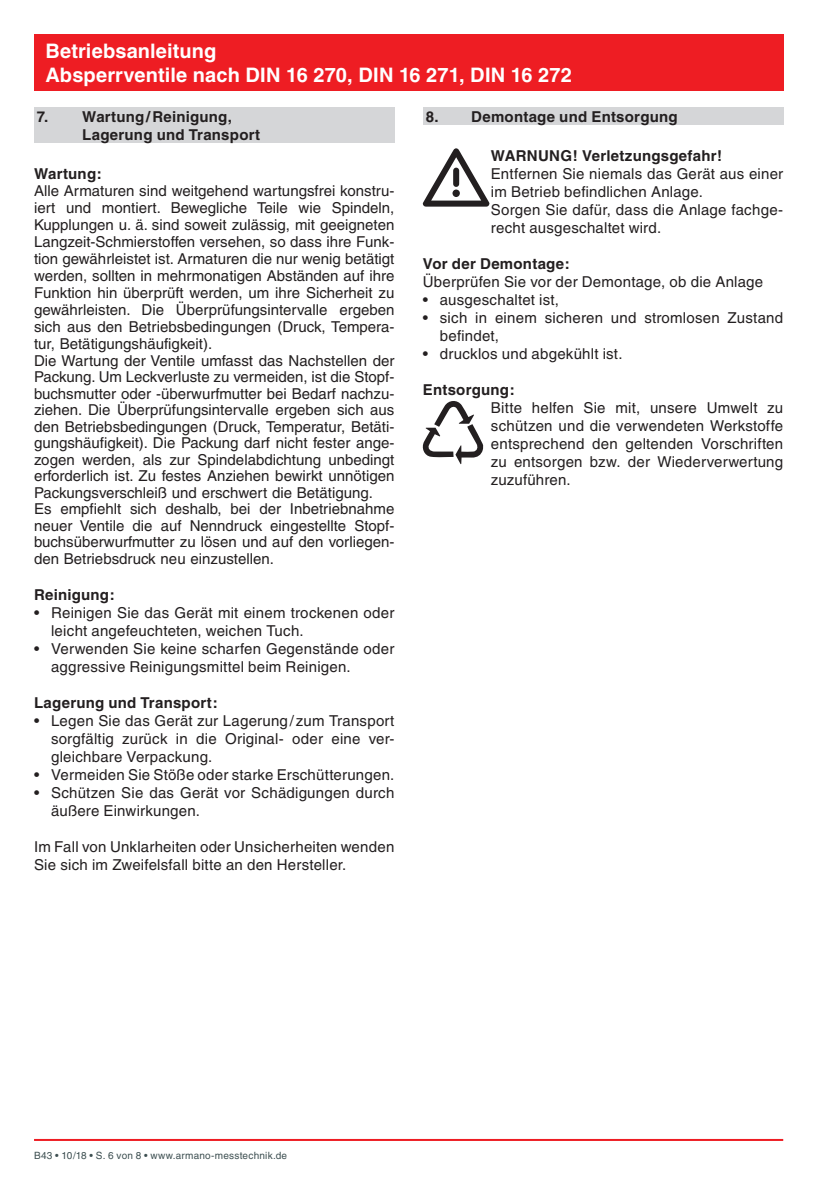
<style>
.page{position:relative;width:840px;height:1191px;background:#fff}
.page>*{position:absolute;margin:0;border:0;box-sizing:border-box;transform-origin:0 0}
.t1{font:700 20px/24px "Helvetica";letter-spacing:.005em;color:#fff}
.t2{font:15px/16.8px "Helvetica";color:#231f20}
.t3{font:700 15px/18px "Helvetica";letter-spacing:.015em;color:#231f20}
.t4{font:10px "Helvetica";letter-spacing:.025em;color:#3d4f51}
</style>
<div class="page">
<hr style="left:34px;top:1139px;width:748px;height:2px;background:#ee1d23">
<div style="left:34px;top:34px;width:748px;height:57px;background:#ee1d23"></div>
<div style="left:34px;top:108px;width:360px;height:35px;background:#d5d6d8"></div>
<div style="left:422px;top:108px;width:360px;height:17px;background:#d5d6d8"></div>
<svg style="left:422px;top:148px;width:67px;height:59px"></svg>
<div style="left:452px;top:189px;width:7px;height:8px;background:#231f20;border-radius:50%"></div>
<svg style="left:422px;top:401px;width:61px;height:63px"></svg>
<h1 class="t1" style="left:45px;top:39px;width:527px">Betriebsanleitung<br>Absperrventile nach DIN 16 270, DIN 16 271, DIN 16 272</h1>
<p class="t3" style="left:82px;top:108px;width:179px;text-indent:-45px">7. Wartung/Reinigung,<br>Lagerung und Transport</p>
<p class="t3" style="left:34px;top:164px;width:69px">Wartung:</p>
<p class="t2" style="left:34px;top:182px;width:362px">Alle Armaturen sind weitgehend wartungsfrei konstru&shy;iert und montiert. Bewegliche Teile wie Spindeln, Kupplungen u. ä. sind soweit zulässig, mit geeigneten Langzeit-Schmierstoffen versehen, so dass ihre Funk&shy;tion gewährleistet ist. Armaturen die nur wenig betätigt werden, sollten in mehrmonatigen Abständen auf ihre Funktion hin überprüft werden, um ihre Sicherheit zu gewährleisten. Die Überprüfungsintervalle ergeben sich aus den Betriebsbedingungen (Druck, Tempera&shy;tur, Betätigungshäufigkeit).<br>Die Wartung der Ventile umfasst das Nachstellen der Packung. Um Leckverluste zu vermeiden, ist die Stopf&shy;buchsmutter oder -überwurfmutter bei Bedarf nachzu&shy;ziehen. Die Überprüfungsintervalle ergeben sich aus den Betriebsbedingungen (Druck, Temperatur, Betäti&shy;gungshäufigkeit). Die Packung darf nicht fester ange&shy;zogen werden, als zur Spindelabdichtung unbedingt erforderlich ist. Zu festes Anziehen bewirkt unnötigen Packungsverschleiß und erschwert die Betätigung.<br>Es empfiehlt sich deshalb, bei der Inbetriebnahme neuer Ventile die auf Nenndruck eingestellte Stopf&shy;buchsüberwurfmutter zu lösen und auf den vorliegen&shy;den Betriebsdruck neu einzustellen.</p>
<p class="t3" style="left:34px;top:585px;width:82px">Reinigung:</p>
<p class="t2" style="left:51px;top:603px;width:344px;line-height:18px;text-indent:-17px">• Reinigen Sie das Gerät mit einem trockenen oder leicht angefeuchteten, weichen Tuch.</p>
<p class="t2" style="left:51px;top:639px;width:344px;line-height:18px;text-indent:-17px">• Verwenden Sie keine scharfen Gegenstände oder aggressive Reinigungsmittel beim Reinigen.</p>
<p class="t3" style="left:34px;top:693px;width:185px">Lagerung und Transport:</p>
<p class="t2" style="left:51px;top:711px;width:344px;line-height:18px;text-align:justify;text-indent:-17px">• Legen Sie das Gerät zur Lagerung/zum Transport sorgfältig zurück in die Original- oder eine ver&shy;gleichbare Verpackung.</p>
<p class="t2" style="left:34px;top:766px;width:361px">• Vermeiden Sie Stöße oder starke Erschütterungen.</p>
<p class="t2" style="left:51px;top:783px;width:345px;line-height:18px;text-indent:-17px">• Schützen Sie das Gerät vor Schädigungen durch äußere Einwirkungen.</p>
<p class="t2" style="left:34px;top:837px;width:361px;line-height:18px">Im Fall von Unklarheiten oder Unsicherheiten wenden<br>Sie sich im Zweifelsfall bitte an den Hersteller.</p>
<p class="t3" style="left:425px;top:108px;width:253px">8. Demontage und Entsorgung</p>
<p class="t3" style="left:490px;top:146px;width:232px">WARNUNG! Verletzungsgefahr!</p>
<p class="t2" style="left:490px;top:165px;width:293px;line-height:18px">Entfernen Sie niemals das Gerät aus einer im Betrieb befindlichen Anlage.<br>Sorgen Sie dafür, dass die Anlage fachge&shy;recht ausgeschaltet wird.</p>
<p class="t3" style="left:422px;top:254px;width:148px">Vor der Demontage:</p>
<p class="t2" style="left:422px;top:273px;width:342px">Überprüfen Sie vor der Demontage, ob die Anlage</p>
<p class="t2" style="left:422px;top:291px;width:138px">• ausgeschaltet ist,</p>
<p class="t2" style="left:439px;top:309px;width:344px;line-height:18px;text-indent:-17px">• sich in einem sicheren und stromlosen Zustand befindet,</p>
<p class="t2" style="left:422px;top:345px;width:201px">• drucklos und abgekühlt ist.</p>
<p class="t3" style="left:422px;top:380px;width:93px">Entsorgung:</p>
<p class="t2" style="left:490px;top:399px;width:293px;line-height:18px;text-align:justify">Bitte helfen Sie mit, unsere Umwelt zu schützen und die verwendeten Werkstoffe entsprechend den geltenden Vorschriften zu entsorgen bzw. der Wiederverwertung zuzuführen.</p>
<p class="t4" style="left:34px;top:1149px;width:254px">B43 • 10/18 • S. 6 von 8 • www.armano-messtechnik.de</p>
</div>
